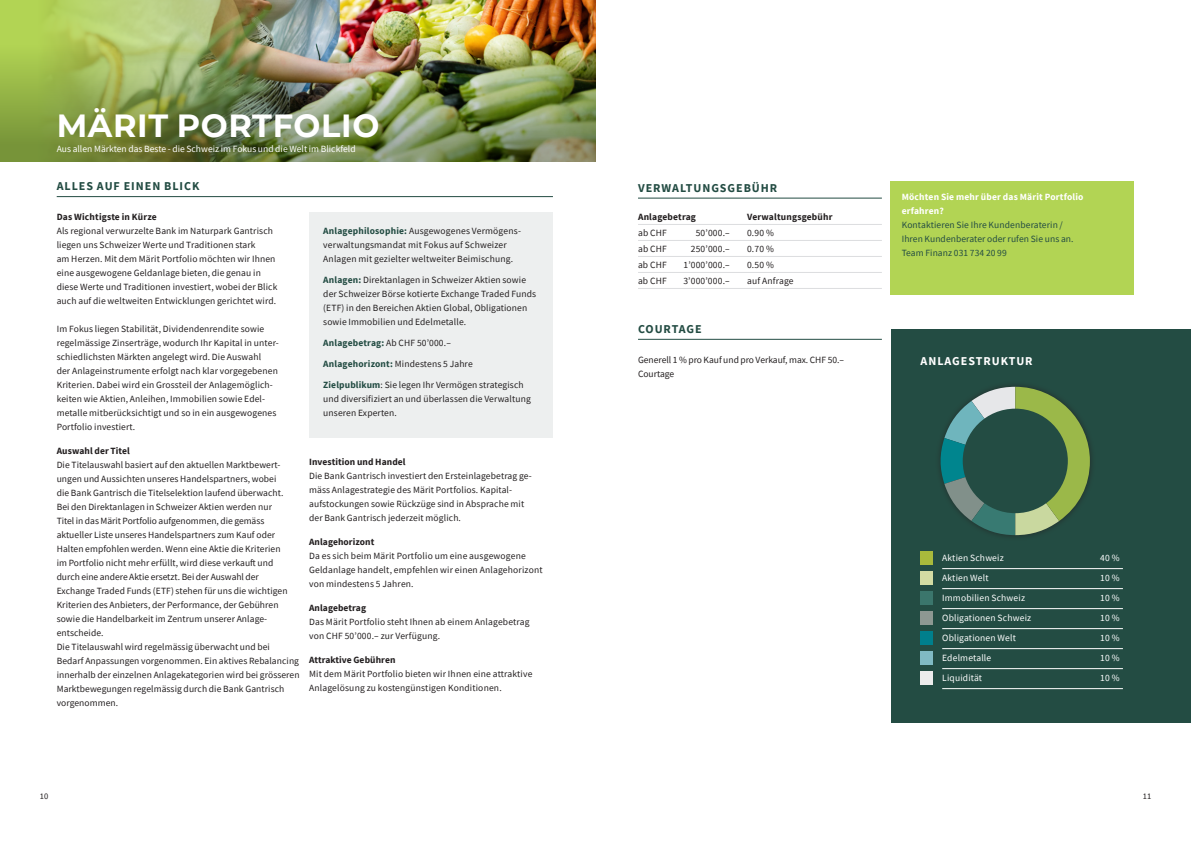
<style>
.page{position:relative;width:1191px;height:842px;background:#fff}
.page>*{position:absolute;margin:0;border:0;box-sizing:border-box;transform-origin:0 0}
.t1{font:700 32px "Montserrat";letter-spacing:.02em;color:#fff}
.t2{font:700 12px "Source Sans Pro";letter-spacing:.08em;color:#234c43}
.t3{font:700 12px "Source Sans Pro";letter-spacing:.08em;color:#fff}
.t4{font:9.5px/14px "Source Sans Pro";letter-spacing:.015em;color:#231f20}
.t5{font:9.5px "Source Sans Pro";letter-spacing:.02em;color:#fff}
.t6{font:700 9.5px "Source Sans Pro";letter-spacing:.01em;color:#231f20}
.t7{font:9.5px/14px "Source Sans Pro";letter-spacing:.01em;color:#234c43}
.t8{font:700 9.5px/14px "Source Sans Pro";letter-spacing:.02em;color:#fff}
.t9{font:700 9.5px "Source Sans Pro";letter-spacing:.02em;color:#234c43}
.t10{font:8.5px "Source Sans Pro";color:#231f20}
.s1{font-weight:700;color:#234c43}
.s2{font-weight:400;color:#231f20}
</style>
<div class="page">
<img style="left:305px;top:0;width:290px;height:45px">
<hr style="left:57px;top:196px;width:496px;height:1px;background:#234c43">
<div style="left:309px;top:213px;width:244px;height:225px;background:#edefef"></div>
<div style="left:891px;top:329px;width:300px;height:394px;background:#234c43"></div>
<hr style="left:638px;top:198px;width:244px;height:1px;background:#234c43">
<hr style="left:638px;top:224px;width:244px;height:1px;background:#dcdddf">
<hr style="left:638px;top:240px;width:244px;height:1px;background:#dcdddf">
<hr style="left:638px;top:256px;width:244px;height:1px;background:#dcdddf">
<hr style="left:638px;top:272px;width:244px;height:1px;background:#dcdddf">
<hr style="left:638px;top:288px;width:244px;height:1px;background:#dcdddf">
<hr style="left:638px;top:339px;width:244px;height:1px;background:#234c43">
<div style="left:890px;top:181px;width:244px;height:114px;background:#b2d454"></div>
<svg style="left:0;top:0;width:305px;height:45px;background:#aabc6e"></svg>
<img style="left:0;top:45px;width:595px;height:117px">
<svg style="left:940px;top:387px;width:149px;height:148px"></svg>
<div style="left:962px;top:409px;width:105px;height:104px;background:#234c43;border-radius:50%"></div>
<hr style="left:942px;top:568px;width:181px;height:1px;background:#fff">
<hr style="left:942px;top:588px;width:181px;height:1px;background:#fff">
<hr style="left:942px;top:608px;width:181px;height:1px;background:#fff">
<hr style="left:942px;top:628px;width:181px;height:1px;background:#fff">
<hr style="left:942px;top:648px;width:181px;height:1px;background:#fff">
<hr style="left:942px;top:668px;width:181px;height:1px;background:#fff">
<hr style="left:942px;top:688px;width:181px;height:1px;background:#fff">
<div style="left:920px;top:552px;width:13px;height:13px;background:#a8ba3c"></div>
<div style="left:920px;top:572px;width:13px;height:13px;background:#d3dca3"></div>
<div style="left:920px;top:592px;width:13px;height:13px;background:#3b766c"></div>
<div style="left:920px;top:612px;width:13px;height:13px;background:#8d9892"></div>
<div style="left:920px;top:632px;width:13px;height:13px;background:#007f8c"></div>
<div style="left:920px;top:652px;width:13px;height:13px;background:#80bac3"></div>
<div style="left:920px;top:672px;width:13px;height:13px;background:#ececec"></div>
<h1 class="t1" style="left:57px;top:102px;width:324px">MÄRIT PORTFOLIO</h1>
<p class="t5" style="left:57px;top:142px;width:300px">Aus allen Märkten das Beste - die Schweiz im Fokus und die Welt im Blickfeld</p>
<p class="t2" style="left:57px;top:178px;width:144px">ALLES AUF EINEN BLICK</p>
<p class="t6" style="left:57px;top:210px;width:102px">Das Wichtigste in Kürze</p>
<p class="t4" style="left:57px;top:224px;width:222px">Als regional verwurzelte Bank im Naturpark Gantrisch liegen uns Schweizer Werte und Traditionen stark<br>am Herzen. Mit dem Märit Portfolio möchten wir Ihnen eine ausgewogene Geldanlage bieten, die genau in diese Werte und Traditionen investiert, wobei der Blick auch auf die weltweiten Entwicklungen gerichtet wird.</p>
<p class="t4" style="left:57px;top:322px;width:224px">Im Fokus liegen Stabilität, Dividendenrendite sowie regelmässige Zinserträge, wodurch Ihr Kapital in unter&shy;schiedlichsten Märkten angelegt wird. Die Auswahl<br>der Anlageinstrumente erfolgt nach klar vorgegebenen Kriterien. Dabei wird ein Grossteil der Anlagemöglich&shy;keiten wie Aktien, Anleihen, Immobilien sowie Edel&shy;metalle mitberücksichtigt und so in ein ausgewogenes Portfolio investiert.</p>
<p class="t6" style="left:57px;top:444px;width:75px">Auswahl der Titel</p>
<p class="t4" style="left:57px;top:458px;width:244px">Die Titelauswahl basiert auf den aktuellen Marktbewert&shy;ungen und Aussichten unseres Handelspartners, wobei<br>die Bank Gantrisch die Titelselektion laufend überwacht.<br>Bei den Direktanlagen in Schweizer Aktien werden nur<br>Titel in das Märit Portfolio aufgenommen, die gemäss aktueller Liste unseres Handelspartners zum Kauf oder Halten empfohlen werden. Wenn eine Aktie die Kriterien<br>im Portfolio nicht mehr erfüllt, wird diese verkauft und<br>durch eine andere Aktie ersetzt. Bei der Auswahl der<br>Exchange Traded Funds (ETF) stehen für uns die wichtigen Kriterien des Anbieters, der Performance, der Gebühren sowie die Handelbarkeit im Zentrum unserer Anlage&shy;entscheide.<br>Die Titelauswahl wird regelmässig überwacht und bei<br>Bedarf Anpassungen vorgenommen. Ein aktives Rebalancing innerhalb der einzelnen Anlagekategorien wird bei grösseren Marktbewegungen regelmässig durch die Bank Gantrisch vorgenommen.</p>
<p class="t4" style="left:323px;top:224px;width:198px"><span class="s1">Anlagephilosophie:</span> Ausgewogenes Vermögens&shy;verwaltungsmandat mit Fokus auf Schweizer<br>Anlagen mit gezielter weltweiter Beimischung.</p>
<p class="t4" style="left:323px;top:273px;width:214px"><span class="s1">Anlagen:</span> Direktanlagen in Schweizer Aktien sowie der Schweizer Börse kotierte Exchange Traded Funds (ETF) in den Bereichen Aktien Global, Obligationen sowie Immobilien und Edelmetalle.</p>
<p class="t9" style="left:323px;top:336px;width:129px">Anlagebetrag: <span class="s2">Ab CHF 50’000.–</span></p>
<p class="t4" style="left:323px;top:357px;width:151px"><span class="s1">Anlagehorizont:</span> Mindestens 5 Jahre</p>
<p class="t4" style="left:323px;top:378px;width:209px"><span class="s1">Zielpublikum</span>: Sie legen Ihr Vermögen strategisch und diversifiziert an und überlassen die Verwaltung unseren Experten.</p>
<p class="t6" style="left:309px;top:455px;width:98px">Investition und Handel</p>
<p class="t4" style="left:309px;top:469px;width:223px">Die Bank Gantrisch investiert den Ersteinlagebetrag ge&shy;mäss Anlagestrategie des Märit Portfolios. Kapital&shy;aufstockungen sowie Rückzüge sind in Absprache mit der Bank Gantrisch jederzeit möglich.</p>
<p class="t6" style="left:309px;top:535px;width:67px">Anlagehorizont</p>
<p class="t4" style="left:309px;top:549px;width:235px">Da es sich beim Märit Portfolio um eine ausgewogene<br>Geldanlage handelt, empfehlen wir einen Anlagehorizont von mindestens 5 Jahren.</p>
<p class="t6" style="left:309px;top:601px;width:58px">Anlagebetrag</p>
<p class="t4" style="left:309px;top:615px;width:222px">Das Märit Portfolio steht Ihnen ab einem Anlagebetrag von CHF 50’000.– zur Verfügung.</p>
<p class="t6" style="left:309px;top:653px;width:88px">Attraktive Gebühren</p>
<p class="t4" style="left:309px;top:667px;width:225px">Mit dem Märit Portfolio bieten wir Ihnen eine attraktive<br>Anlagelösung zu kostengünstigen Konditionen.</p>
<p class="t2" style="left:638px;top:180px;width:141px">VERWALTUNGSGEBÜHR</p>
<p class="t6" style="left:638px;top:210px;width:60px">Anlagebetrag</p>
<p class="t6" style="left:747px;top:210px;width:87px">Verwaltungsgebühr</p>
<p class="t4" style="left:638px;top:226px;width:30px">ab CHF</p>
<p class="t4" style="left:695px;top:226px;width:36px">50’000.–</p>
<p class="t4" style="left:747px;top:226px;width:28px">0.90 %</p>
<p class="t4" style="left:638px;top:242px;width:30px">ab CHF</p>
<p class="t4" style="left:691px;top:242px;width:41px">250’000.–</p>
<p class="t4" style="left:747px;top:242px;width:28px">0.70 %</p>
<p class="t4" style="left:638px;top:258px;width:30px">ab CHF</p>
<p class="t4" style="left:683px;top:258px;width:48px">1’000’000.–</p>
<p class="t4" style="left:747px;top:258px;width:28px">0.50 %</p>
<p class="t4" style="left:638px;top:274px;width:30px">ab CHF</p>
<p class="t4" style="left:683px;top:274px;width:48px">3’000’000.–</p>
<p class="t4" style="left:747px;top:274px;width:48px">auf Anfrage</p>
<p class="t2" style="left:638px;top:321px;width:65px">COURTAGE</p>
<p class="t4" style="left:638px;top:353px;width:207px">Generell 1 % pro Kauf und pro Verkauf, max. CHF 50.–<br>Courtage</p>
<p class="t8" style="left:901px;top:190px;width:183px">Möchten Sie mehr über das Märit Portfolio erfahren?</p>
<p class="t7" style="left:901px;top:218px;width:173px">Kontaktieren Sie Ihre Kundenberaterin /<br>Ihren Kundenberater oder rufen Sie uns an.<br>Team Finanz 031 734 20 99</p>
<p class="t3" style="left:920px;top:353px;width:113px">ANLAGESTRUKTUR</p>
<p class="t5" style="left:942px;top:552px;width:63px">Aktien Schweiz</p>
<p class="t5" style="left:1100px;top:552px;width:21px">40 %</p>
<p class="t5" style="left:942px;top:572px;width:48px">Aktien Welt</p>
<p class="t5" style="left:1100px;top:572px;width:21px">10 %</p>
<p class="t5" style="left:942px;top:592px;width:84px">Immobilien Schweiz</p>
<p class="t5" style="left:1100px;top:592px;width:21px">10 %</p>
<p class="t5" style="left:942px;top:612px;width:90px">Obligationen Schweiz</p>
<p class="t5" style="left:1100px;top:612px;width:21px">10 %</p>
<p class="t5" style="left:942px;top:632px;width:75px">Obligationen Welt</p>
<p class="t5" style="left:1100px;top:632px;width:21px">10 %</p>
<p class="t5" style="left:942px;top:652px;width:51px">Edelmetalle</p>
<p class="t5" style="left:1100px;top:652px;width:21px">10 %</p>
<p class="t5" style="left:942px;top:672px;width:41px">Liquidität</p>
<p class="t5" style="left:1100px;top:672px;width:21px">10 %</p>
<p class="t10" style="left:40px;top:791px;width:10px">10</p>
<p class="t10" style="left:1142px;top:791px;width:10px">11</p>
</div>
